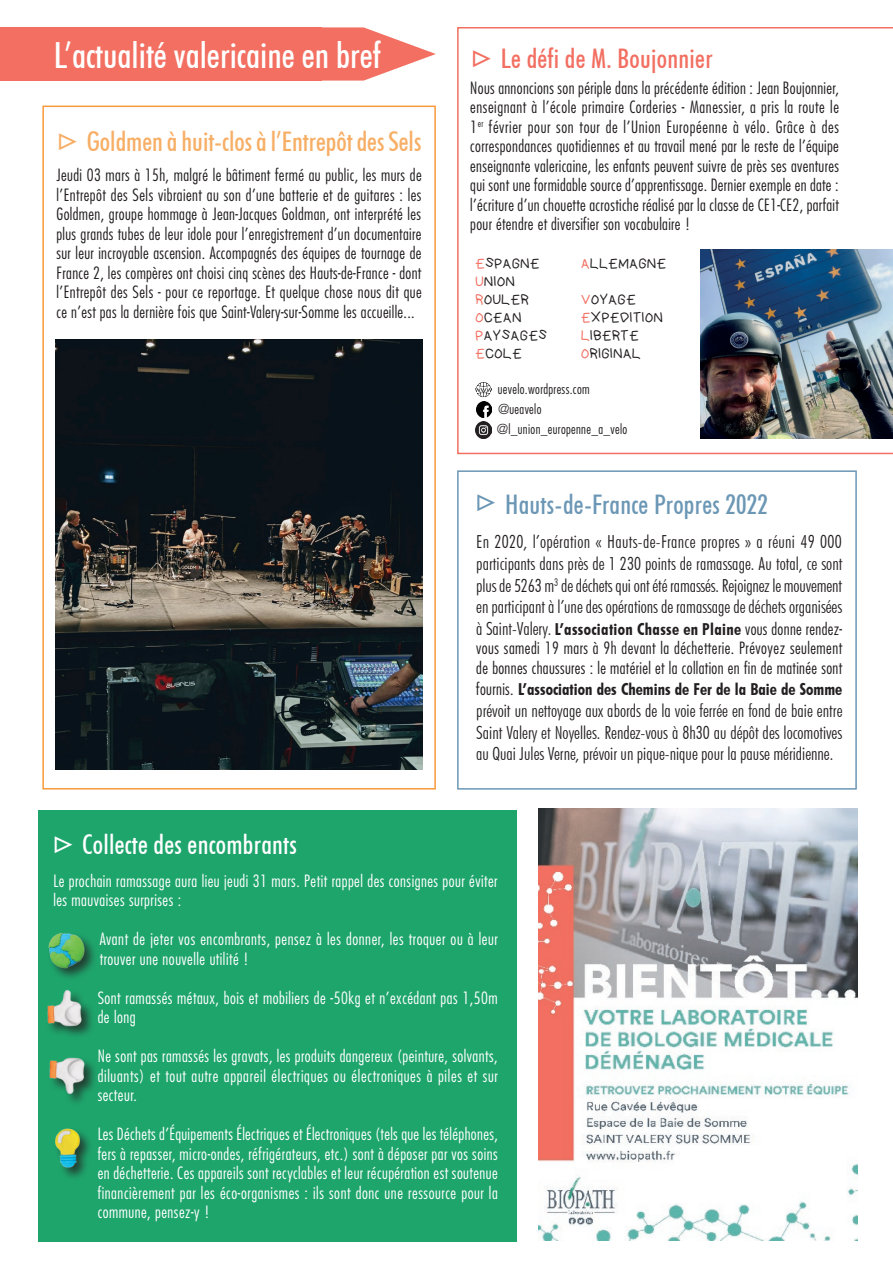
<style>
.page{position:relative;width:893px;height:1263px;background:#fff}
.page>*{position:absolute;margin:0;border:0;box-sizing:border-box;transform-origin:0 0}
.t1{font:500 condensed 36px "Futura BT";color:#fff}
.t2{font:500 condensed 27px "Futura BT";color:#f7ae65}
.t3{font:500 condensed 27px "Futura BT";letter-spacing:.01em;color:#6b97b5}
.t4{font:500 condensed 27px "Futura BT";letter-spacing:.01em;color:#fff}
.t5{font:500 condensed 27px "Futura BT";letter-spacing:.01em;color:#f26f61}
.t6{font:300 condensed 18px/21.6px "Futura BT";color:#231f20;text-align:justify}
.t7{font:300 condensed 16.5px/19.5px "Futura";letter-spacing:.02em;color:#231f20;text-align:justify}
.t8{font:300 condensed 16.5px/19.5px "Futura";letter-spacing:.03em;color:#fff}
.t9{font:700 condensed 16.5px "Futura BT";letter-spacing:.02em;color:#231f20}
.t10{font:700 condensed 16.5px "Futura BT";color:#231f20}
.t11{font:15px/18px "kindergarten";color:#231f20}
.t12{font:300 condensed 13.5px/20px "Futura";letter-spacing:.025em;color:#231f20}
.s1{font-family:"Minion Pro";font-weight:400;font-stretch:normal;font-size:36px}
.s2{color:#f26f61}
.s3{font-weight:300;font-size:18px}
.s4{font-family:"Futura";font-weight:300}
</style>
<div class="page">
<div style="left:0;top:27px;width:322px;height:54px;background:#f26f61"></div>
<svg style="left:322px;top:27px;width:114px;height:54px"></svg>
<div style="left:39px;top:810px;width:478px;height:431px;background:#1ea56c"></div>
<div style="left:47px;top:931px;width:51px;height:50px;background:#231f20;opacity:.75"></div>
<img style="left:47px;top:931px;width:39px;height:38px">
<div style="left:53px;top:1126px;width:40px;height:55px;background:#231f20;opacity:.75"></div>
<img style="left:53px;top:1126px;width:29px;height:44px">
<div style="left:46px;top:989px;width:49px;height:50px;background:#231f20;opacity:.75"></div>
<img style="left:46px;top:989px;width:38px;height:38px">
<div style="left:48px;top:1057px;width:50px;height:50px;background:#231f20;opacity:.75"></div>
<img style="left:48px;top:1057px;width:39px;height:38px">
<svg style="left:457px;top:27px;width:436px;height:427px"></svg>
<div style="left:457px;top:470px;width:400px;height:320px;border:2px solid #6b97b5"></div>
<div style="left:42px;top:106px;width:394px;height:683px;border:2px solid #f8993b"></div>
<img style="left:56px;top:339px;width:367px;height:431px">
<img style="left:538px;top:808px;width:319px;height:432px">
<img style="left:476px;top:381px;width:15px;height:17px">
<img style="left:476px;top:401px;width:16px;height:17px">
<img style="left:476px;top:422px;width:16px;height:16px">
<img style="left:700px;top:249px;width:193px;height:189px">
<h1 class="t1" style="left:54px;top:33px;width:328px">L’actualité valericaine en bref</h1>
<h2 class="t2" style="left:57px;top:125px;width:366px"><span class="s1">▷</span> Goldmen à huit-clos à l’Entrepôt des Sels</h2>
<p class="t7" style="left:57px;top:165px;width:367px">Jeudi 03 mars à 15h, malgré le bâtiment fermé au public, les murs de l’Entrepôt des Sels vibraient au son d’une batterie et de guitares : les Goldmen, groupe hommage à Jean-Jacques Goldman, ont interprété les plus grands tubes de leur idole pour l’enregistrement d’un documentaire sur leur incroyable ascension. Accompagnés des équipes de tournage de France 2, les compères ont choisi cinq scènes des Hauts-de-France - dont l’Entrepôt des Sels - pour ce reportage. Et quelque chose nous dit que ce n’est pas la dernière fois que Saint-Valery-sur-Somme les accueille...</p>
<h2 class="t4" style="left:52px;top:828px;width:246px"><span class="s1">▷</span> Collecte des encombrants</h2>
<h2 class="t5" style="left:471px;top:42px;width:244px"><span class="s1">▷</span> Le défi de M. Boujonnier</h2>
<p class="t7" style="left:470px;top:78px;width:370px">Nous annoncions son périple dans la précédente édition : Jean Boujonnier, enseignant à l’école primaire Corderies - Manessier, a pris la route le 1<sup>er</sup> février pour son tour de l’Union Européenne à vélo. Grâce à des correspondances quotidiennes et au travail mené par le reste de l’équipe enseignante valericaine, les enfants peuvent suivre de près ses aventures qui sont une formidable source d’apprentissage. Dernier exemple en date : l’écriture d’un chouette acrostiche réalisé par la classe de CE1-CE2, parfait pour étendre et diversifier son vocabulaire !</p>
<p class="t11" style="left:475px;top:255px;width:74px"><span class="s2">E</span>SPAGNE<br><span class="s2">U</span>NION<br><span class="s2">R</span>OULER<br><span class="s2">O</span>CEAN<br><span class="s2">P</span>AYSAGES<br><span class="s2">E</span>COLE</p>
<p class="t11" style="left:581px;top:255px;width:87px"><span class="s2">A</span>LLEMAGNE</p>
<p class="t11" style="left:581px;top:291px;width:84px"><span class="s2">V</span>OYAGE<br><span class="s2">E</span>XPEDITION<br><span class="s2">L</span>IBERTE<br><span class="s2">O</span>RIGINAL</p>
<p class="t12" style="left:497px;top:379px;width:132px">uevelo.wordpress.com @ueavelo @l_union_europenne_a_velo</p>
<h2 class="t3" style="left:475px;top:488px;width:295px"><span class="s1">▷</span> Hauts-de-France Propres 2022</h2>
<p class="t6" style="left:476px;top:531px;width:368px">En 2020, l’opération « Hauts-de-France propres » a réuni 49 000 participants dans près de 1 230 points de ramassage. Au total, ce sont plus de 5263 m<sup>3</sup> de déchets qui ont été ramassés. Rejoignez le mouvement en participant à l’une des opérations de ramassage de déchets organisées</p>
<p class="t9" style="left:476px;top:619px;width:367px"><span class="s3">à Saint-Valery.</span> L’association Chasse en Plaine <span class="s4">vous donne rendez-</span></p>
<p class="t7" style="left:476px;top:638px;width:367px">vous samedi 19 mars à 9h devant la déchetterie. Prévoyez seulement de bonnes chaussures : le matériel et la collation en fin de matinée sont</p>
<p class="t10" style="left:476px;top:679px;width:367px"><span class="s4">fournis.</span> L’association des Chemins de Fer de la Baie de Somme</p>
<p class="t6" style="left:476px;top:700px;width:368px">prévoit un nettoyage aux abords de la voie ferrée en fond de baie entre Saint Valery et Noyelles. Rendez-vous à 8h30 au dépôt des locomotives au Quai Jules Verne, prévoir un pique-nique pour la pause méridienne.</p>
<p class="t8" style="left:53px;top:871px;width:446px">Le prochain ramassage aura lieu jeudi 31 mars. Petit rappel des consignes pour éviter les mauvaises surprises :</p>
<p class="t8" style="left:100px;top:929px;width:400px">Avant de jeter vos encombrants, pensez à les donner, les troquer ou à leur trouver une nouvelle utilité !</p>
<p class="t8" style="left:98px;top:988px;width:401px">Sont ramassés métaux, bois et mobiliers de -50kg et n’excédant pas 1,50m de long</p>
<p class="t8" style="left:98px;top:1046px;width:402px;text-align:justify">Ne sont pas ramassés les gravats, les produits dangereux (peinture, solvants, diluants) et tout autre appareil électriques ou électroniques à piles et sur secteur.</p>
<p class="t8" style="left:98px;top:1124px;width:402px;text-align:justify">Les Déchets d’Équipements Électriques et Électroniques (tels que les téléphones, fers à repasser, micro-ondes, réfrigérateurs, etc.) sont à déposer par vos soins en déchetterie. Ces appareils sont recyclables et leur récupération est soutenue financièrement par les éco-organismes : ils sont donc une ressource pour la commune, pensez-y !</p>
</div>
